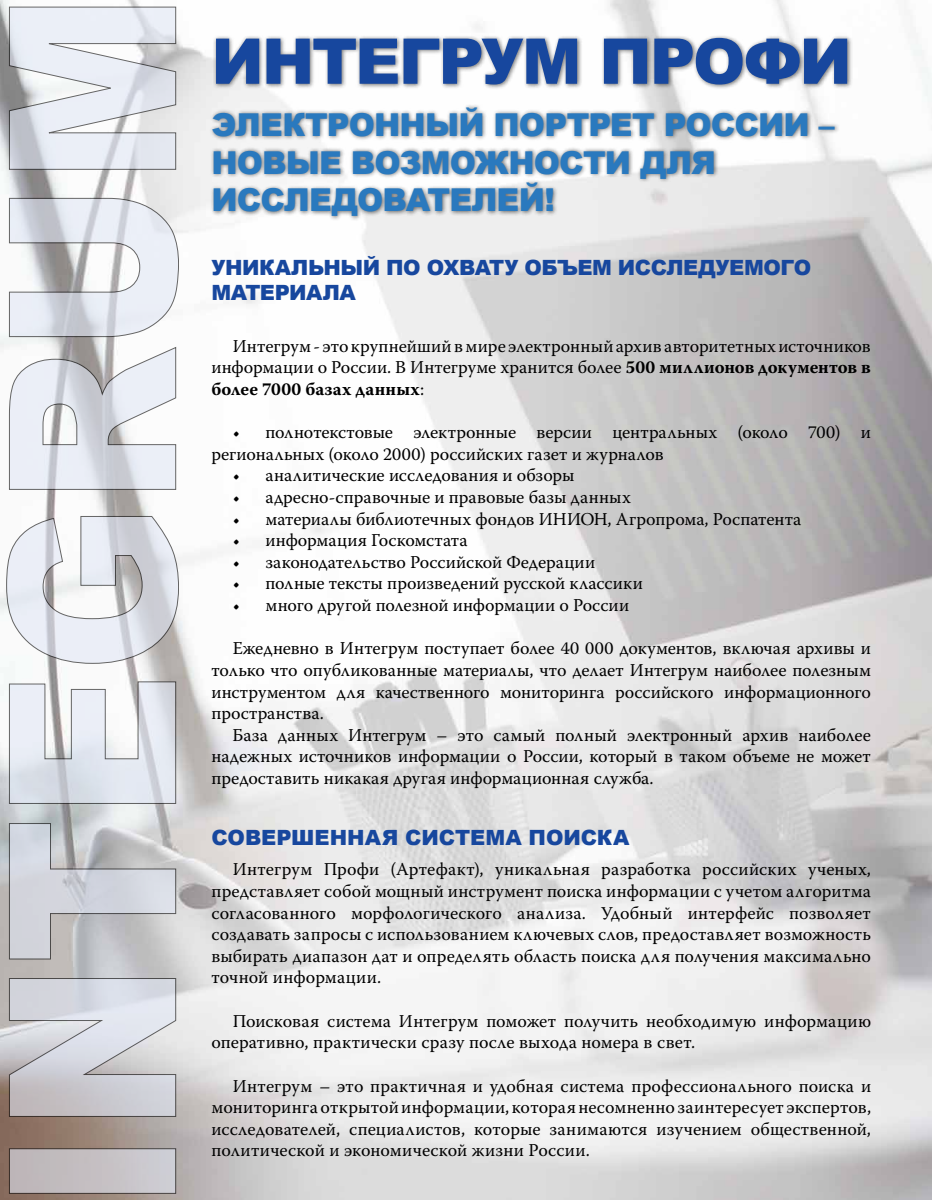
<style>
.page{position:relative;width:932px;height:1200px;background:#fff}
.page>*{position:absolute;margin:0;border:0;box-sizing:border-box;transform-origin:0 0}
.t1{font:900 63px "Arial";letter-spacing:-.04em;color:#17479e}
.t2{font:900 31.5px/37.5px "Arial";letter-spacing:-.025em;color:#2a79be}
.t3{font:900 21px/25.2px "Arial";letter-spacing:-.015em;color:#17479e}
.t4{font:18px/21.6px "Warnock Pro";color:#000;text-align:justify}
.s1{font-weight:700}
</style>
<div class="page">
<img style="left:0;top:0;width:931px;height:1199px">
<svg style="left:6px;top:7px;width:173px;height:1186px;background:#d4d5da"></svg>
<div style="left:209px;top:104px;width:631px;height:117px;background:#000;opacity:.55"></div>
<div style="left:212px;top:34px;width:640px;height:55px;background:#000;opacity:.55"></div>
<h1 class="t1" style="left:211px;top:15px;width:641px">ИНТЕГРУМ ПРОФИ</h1>
<h2 class="t2" style="left:211px;top:105px;width:624px">ЭЛЕКТРОННЫЙ ПОРТРЕТ РОССИИ –<br>НОВЫЕ ВОЗМОЖНОСТИ ДЛЯ<br>ИССЛЕДОВАТЕЛЕЙ!</h2>
<p class="t3" style="left:211px;top:254px;width:601px">УНИКАЛЬНЫЙ ПО ОХВАТУ ОБЪЕМ ИССЛЕДУЕМОГО<br>МАТЕРИАЛА</p>
<p class="t4" style="left:211px;top:334px;width:660px;text-indent:21px">Интегрум - это крупнейший в мире электронный архив авторитетных источников информации о России. В Интегруме хранится более <span class="s1">500 миллионов документов в более 7000 базах данных</span>:</p>
<p class="t4" style="left:211px;top:421px;width:661px;text-indent:21px">• полнотекстовые электронные версии центральных (около 700) и региональных (около 2000) российских газет и журналов</p>
<p class="t4" style="left:232px;top:464px;width:343px">• аналитические исследования и обзоры</p>
<p class="t4" style="left:232px;top:486px;width:399px">• адресно-справочные и правовые базы данных</p>
<p class="t4" style="left:232px;top:507px;width:570px">• материалы библиотечных фондов ИНИОН, Агропрома, Роспатента</p>
<p class="t4" style="left:232px;top:529px;width:236px">• информация Госкомстата</p>
<p class="t4" style="left:232px;top:550px;width:364px">• законодательство Российской Федерации</p>
<p class="t4" style="left:232px;top:572px;width:411px">• полные тексты произведений русской классики</p>
<p class="t4" style="left:232px;top:594px;width:398px">• много другой полезной информации о России</p>
<p class="t4" style="left:211px;top:637px;width:661px;text-indent:21px">Ежедневно в Интегрум поступаeт более 40 000 документов, включая архивы и только что опубликованные материалы, что делает Интегрум наиболее полезным инструментом для качественного мониторинга российского информационного пространства.</p>
<p class="t4" style="left:211px;top:723px;width:661px;text-indent:21px">База данных Интегрум – это самый полный электронный архив наиболее надежных источников информации о России, который в таком объеме не может предоставить никакая другая информационная служба.</p>
<p class="t3" style="left:211px;top:824px;width:419px">СОВЕРШЕННАЯ СИСТЕМА ПОИСКА</p>
<p class="t4" style="left:211px;top:858px;width:661px;text-indent:21px">Интегрум Профи (Артефакт), уникальная разработка российских ученых, представляет собой мощный инструмент поиска информации с учетом алгоритма согласованного морфологического анализа. Удобный интерфейс позволяет создавать запросы с использованием ключевых слов, предоставляет возможность выбирать диапазон дат и определять область поиска для получения максимально точной информации.</p>
<p class="t4" style="left:211px;top:1009px;width:661px;text-indent:21px">Поисковая система Интегрум поможет получить необходимую информацию оперативно, практически сразу после выхода номера в свет.</p>
<p class="t4" style="left:211px;top:1074px;width:661px;text-indent:21px">Интегрум – это практичная и удобная система профессионального поиска и мониторинга открытойинформации, котораянесомненно заинтересует экспертов, исследователей, специалистов, которые занимаются изучением общественной, политической и экономической жизни России.</p>
</div>
